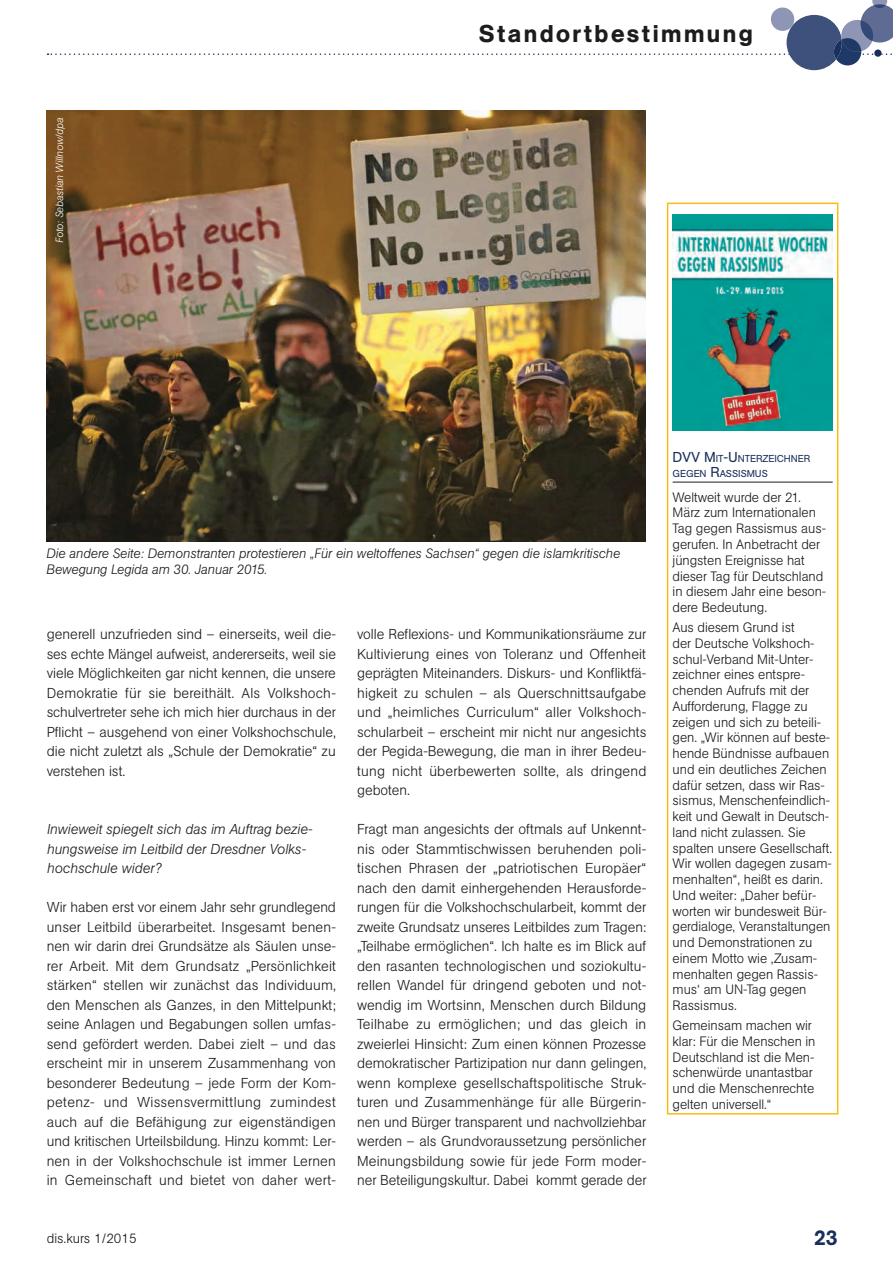
<style>
.page{position:relative;width:893px;height:1263px;background:#fff}
.page>*{position:absolute;margin:0;border:0;box-sizing:border-box;transform-origin:0 0}
.t1{font:500 24px "AG Book Pro";letter-spacing:.1em;color:#1c1c1b}
.t2{font:500 21px "AG Book Pro";color:#192e59}
.t3{font:300 14.25px/19.5px "AG Book Pro";color:#1c1c1b;text-align:justify}
.t4{font:italic 300 14.25px/19.5px "AG Book Pro";letter-spacing:-.005em;color:#1c1c1b}
.t5{font:14.25px "AG Book Pro";color:#192e59}
.t6{font:300 13.5px/15.8px "AG Book Pro";letter-spacing:-.005em;color:#1c1c1b}
.t7{font:italic 300 13.5px/15.8px "AG Book Pro";letter-spacing:-.005em;color:#1c1c1b}
.t8{font:italic 300 10.5px "AG Book Pro";letter-spacing:-.005em;color:#fff}
.t9{font:10.05px/15px "AG Book Pro";letter-spacing:-.005em;color:#192e59}
.s1{font-size:14.25px}
</style>
<div class="page">
<img style="left:46px;top:111px;width:600px;height:431px">
<hr style="left:673px;top:482px;width:160px;height:1px;background:#1c1c1b">
<div style="left:667px;top:203px;width:171px;height:911px;border:2px solid #fabb15"></div>
<img style="left:673px;top:214px;width:159px;height:216px">
<svg style="left:48px;top:0;width:845px;height:70px"></svg>
<div style="left:874px;top:49px;width:7px;height:8px;background:#192e59;border-radius:50%"></div>
<p class="t8" style="left:53px;top:243px;width:127px;rotate:-90deg">Foto: Sebastian Willnow/dpa</p>
<h1 class="t1" style="left:479px;top:18px;width:275px">Standortbestimmung</h1>
<p class="t7" style="left:46px;top:545px;width:575px">Die andere Seite: Demonstranten protestieren „Für ein weltoffenes Sachsen“ gegen die islamkritische<br>Bewegung Legida am 30. Januar 2015.</p>
<p class="t3" style="left:47px;top:624px;width:291px">generell unzufrieden sind – einerseits, weil die&shy;ses echte Mängel aufweist, andererseits, weil sie viele Möglichkeiten gar nicht kennen, die unsere Demokratie für sie bereithält. Als Volkshoch&shy;schulvertreter sehe ich mich hier durchaus in der Pflicht – ausgehend von einer Volkshochschule, die nicht zuletzt als „Schule der Demokratie“ zu verstehen ist.</p>
<p class="t4" style="left:47px;top:819px;width:267px">Inwieweit spiegelt sich das im Auftrag bezie&shy;hungsweise im Leitbild der Dresdner Volks&shy;hochschule wider?</p>
<p class="t3" style="left:47px;top:897px;width:291px">Wir haben erst vor einem Jahr sehr grundlegend unser Leitbild überarbeitet. Insgesamt benen&shy;nen wir darin drei Grundsätze als Säulen unse&shy;rer Arbeit. Mit dem Grundsatz „Persönlichkeit stärken“ stellen wir zunächst das Individuum, den Menschen als Ganzes, in den Mittelpunkt; seine Anlagen und Begabungen sollen umfas&shy;send gefördert werden. Dabei zielt – und das erscheint mir in unserem Zusammenhang von besonderer Bedeutung – jede Form der Kom&shy;petenz- und Wissensvermittlung zumindest auch auf die Befähigung zur eigenständigen und kritischen Urteilsbildung. Hinzu kommt: Ler&shy;nen in der Volkshochschule ist immer Lernen in Gemeinschaft und bietet von daher wert-</p>
<p class="t3" style="left:357px;top:624px;width:291px">volle Reflexions- und Kommunikationsräume zur Kultivierung eines von Toleranz und Offenheit geprägten Miteinanders. Diskurs- und Konfliktfä&shy;higkeit zu schulen – als Querschnittsaufgabe und „heimliches Curriculum“ aller Volkshoch&shy;schularbeit – erscheint mir nicht nur angesichts der Pegida-Bewegung, die man in ihrer Bedeu&shy;tung nicht überbewerten sollte, als dringend geboten.</p>
<p class="t3" style="left:357px;top:819px;width:291px">Fragt man angesichts der oftmals auf Unkennt&shy;nis oder Stammtischwissen beruhenden poli&shy;tischen Phrasen der „patriotischen Europäer“ nach den damit einhergehenden Herausforde&shy;rungen für die Volkshochschularbeit, kommt der zweite Grundsatz unseres Leitbildes zum Tragen: „Teilhabe ermöglichen“. Ich halte es im Blick auf den rasanten technologischen und soziokultu&shy;rellen Wandel für dringend geboten und not&shy;wendig im Wortsinn, Menschen durch Bildung Teilhabe zu ermöglichen; und das gleich in zweierlei Hinsicht: Zum einen können Prozesse demokratischer Partizipation nur dann gelingen, wenn komplexe gesellschaftspolitische Struk&shy;turen und Zusammenhänge für alle Bürgerin&shy;nen und Bürger transparent und nachvollziehbar werden – als Grundvoraussetzung persönlicher Meinungsbildung sowie für jede Form moder&shy;ner Beteiligungskultur. Dabei kommt gerade der</p>
<p class="t9" style="left:673px;top:451px;width:139px;text-indent:32px"><span class="s1">M</span>IT<span class="s1">-U</span> NTERZEICHNER<br>GEGEN <span class="s1">R</span>ASSISM US</p>
<p class="t6" style="left:673px;top:489px;width:155px">Weltweit wurde der 21.<br>März zum Internationalen<br>Tag gegen Rassismus aus&shy;gerufen. In Anbetracht der jüngsten Ereignisse hat dieser Tag für Deutschland in diesem Jahr eine beson&shy;dere Bedeutung.</p>
<p class="t6" style="left:673px;top:619px;width:161px">Aus diesem Grund ist<br>der Deutsche Volkshoch&shy;schul-Verband Mit-Unter&shy;zeichner eines entspre&shy;chenden Aufrufs mit der<br>Aufforderung, Flagge zu zeigen und sich zu beteili&shy;gen. „Wir können auf beste&shy;hende Bündnisse aufbauen und ein deutliches Zeichen dafür setzen, dass wir Ras&shy;sismus, Menschenfeindlich&shy;keit und Gewalt in Deutsch&shy;land nicht zulassen. Sie spalten unsere Gesellschaft.<br>Wir wollen dagegen zusam&shy;menhalten“, heißt es darin.<br>Und weiter: „Daher befür&shy;worten wir bundesweit Bür&shy;gerdialoge, Veranstaltungen und Demonstrationen zu einem Motto wie ‚Zusam&shy;menhalten gegen Rassis&shy;mus‘ am UN-Tag gegen<br>Rassismus.</p>
<p class="t6" style="left:673px;top:1017px;width:144px">Gemeinsam machen wir klar: Für die Menschen in<br>Deutschland ist die Men&shy;schenwürde unantastbar und die Menschenrechte gelten universell.“</p>
<p class="t5" style="left:673px;top:448px;width:10px">DVV</p>
<p class="t6" style="left:47px;top:1230px;width:91px">dis.kurs 1/2015</p>
<h2 class="t2" style="left:814px;top:1224px;width:25px">23</h2>
</div>
